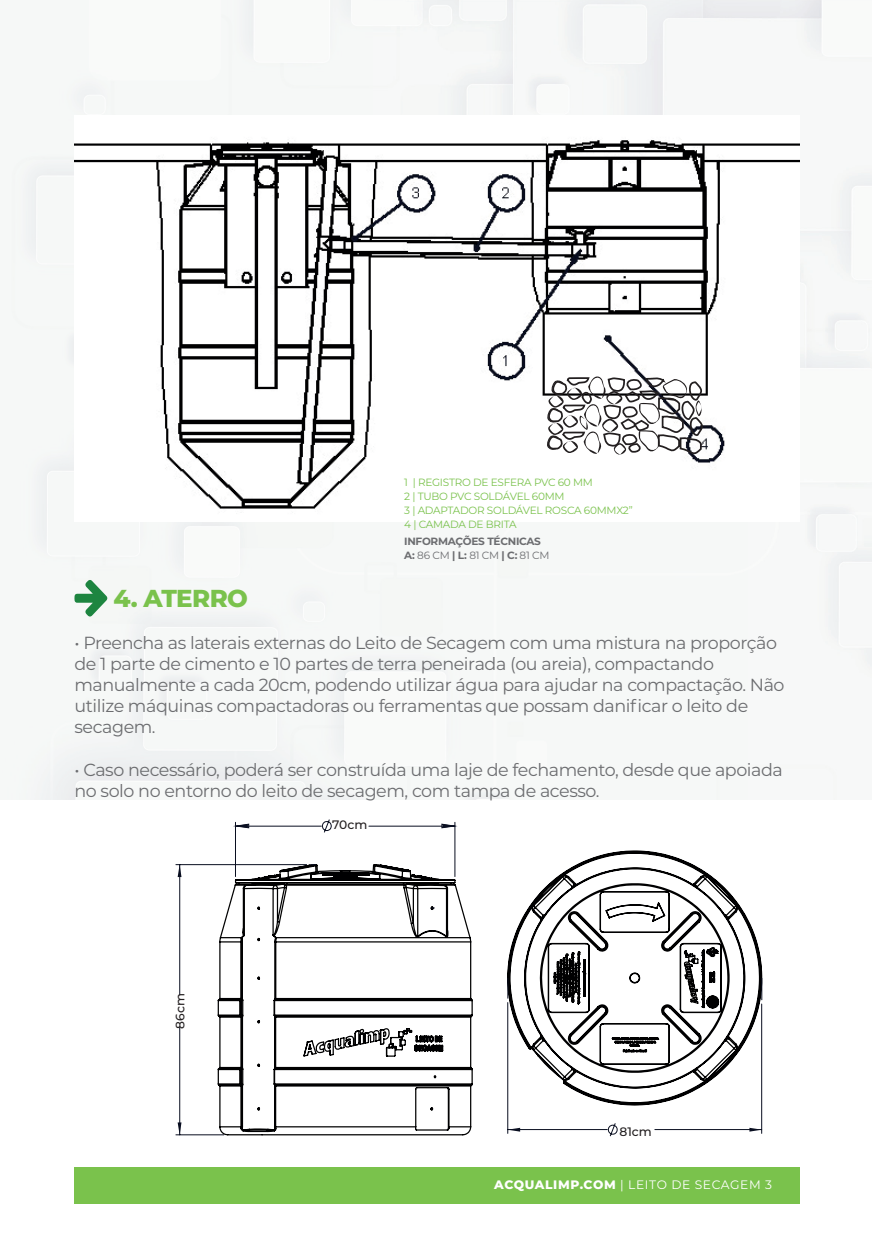
<style>
.page{position:relative;width:874px;height:1241px;background:#fff}
.page>*{position:absolute;margin:0;border:0;box-sizing:border-box;transform-origin:0 0}
.t1{font:800 24.5px "Montserrat";letter-spacing:-.025em;color:#7ac24c}
.t2{font:17.5px/21px "Montserrat";letter-spacing:-.025em;color:#6c6d70}
.t3{font:12.25px "Montserrat";letter-spacing:.05em;color:#fff}
.t4{font:500 12.25px "Montserrat";color:#231f20}
.t5{font:10.5px/14px "Montserrat";letter-spacing:-.025em;color:#7ac24c}
.t6{font:700 10.5px/14px "Montserrat";letter-spacing:-.025em;color:#6c6d70}
.s1{font-weight:400}
.s2{font-weight:800}
</style>
<div class="page">
<div style="left:12px;top:0;width:859px;height:799px;background:#f6f8f7"></div>
<img style="left:74px;top:115px;width:725px;height:406px">
<div style="left:74px;top:1166px;width:725px;height:37px;background:#7ac24c"></div>
<svg style="left:216px;top:863px;width:257px;height:272px"></svg>
<hr style="left:235px;top:822px;width:1px;height:54px;background:#090e20">
<hr style="left:454px;top:822px;width:1px;height:54px;background:#090e20">
<hr style="left:176px;top:1134px;width:48px;height:1px;background:#090e20">
<hr style="left:176px;top:864px;width:130px;height:1px;background:#090e20">
<svg style="left:235px;top:819px;width:220px;height:14px"></svg>
<svg style="left:177px;top:864px;width:4px;height:270px"></svg>
<svg style="left:507px;top:850px;width:255px;height:255px"></svg>
<svg style="left:507px;top:977px;width:1px;height:21px"></svg>
<svg style="left:761px;top:977px;width:1px;height:22px"></svg>
<hr style="left:760px;top:1003px;width:1px;height:130px;background:#090e20">
<hr style="left:507px;top:1002px;width:1px;height:131px;background:#090e20">
<svg style="left:507px;top:1121px;width:254px;height:16px"></svg>
<svg style="left:74px;top:579px;width:34px;height:38px"></svg>
<svg style="left:521px;top:333px;width:182px;height:121px"></svg>
<p class="t5" style="left:404px;top:475px;width:230px">1 | REGISTRO DE ESFERA PVC 60 MM<br>2 | TUBO PVC SOLDÁVEL 60MM<br>3 | ADAPTADOR SOLDÁVEL ROSCA 60MMX2”<br>4 | CAMADA DE BRITA</p>
<p class="t6" style="left:404px;top:534px;width:147px">INFORMAÇÕES TÉCNICAS<br>A: <span class="s1">86 CM</span> | L: <span class="s1">81 CM</span> | C: <span class="s1">81 CM</span></p>
<h1 class="t1" style="left:114px;top:580px;width:136px">4. ATERRO</h1>
<p class="t2" style="left:74px;top:632px;width:711px">• Preencha as laterais externas do Leito de Secagem com uma mistura na proporção de 1 parte de cimento e 10 partes de terra peneirada (ou areia), compactando manualmente a cada 20cm, podendo utilizar água para ajudar na compactação. Não utilize máquinas compactadoras ou ferramentas que possam danificar o leito de secagem.</p>
<p class="t2" style="left:74px;top:758px;width:709px">• Caso necessário, poderá ser construída uma laje de fechamento, desde que apoiada no solo no entorno do leito de secagem, com tampa de acesso.</p>
<p class="t4" style="left:171px;top:1028px;width:37px;rotate:-90deg">86cm</p>
<p class="t4" style="left:332px;top:816px;width:37px">70cm</p>
<p class="t4" style="left:619px;top:1122px;width:34px">81cm</p>
<p class="t3" style="left:494px;top:1175px;width:279px"><span class="s2">ACQUALIMP.COM</span> | LEITO DE SECAGEM 3</p>
</div>
